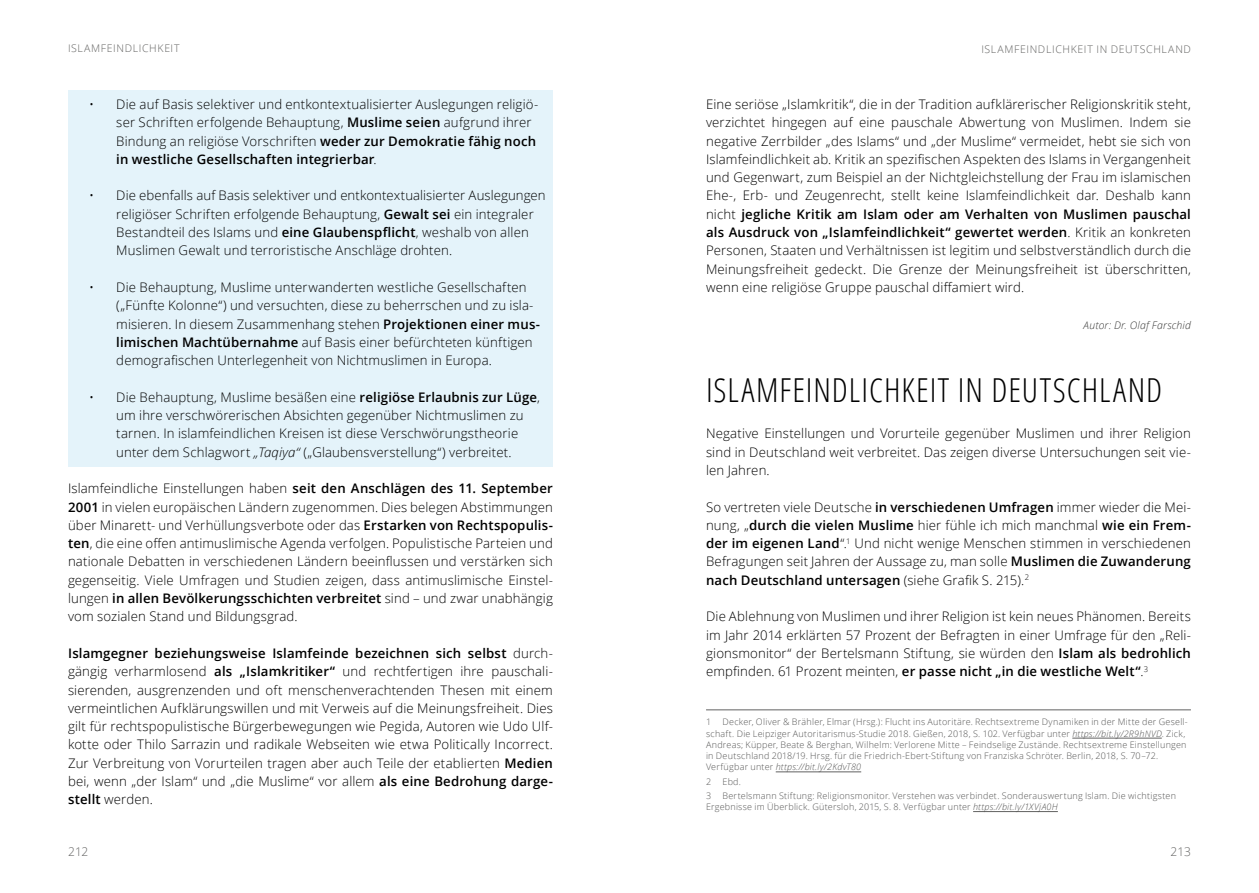
<style>
.page{position:relative;width:1259px;height:893px;background:#fff}
.page>*{position:absolute;margin:0;border:0;box-sizing:border-box;transform-origin:0 0}
.t1{font:300 condensed 33px "Open Sans";letter-spacing:.025em;color:#000}
.t2{font:300 13.2px/18.3px "Open Sans";letter-spacing:.01em;color:#000;text-align:justify}
.t3{font:300 12px "Open Sans";letter-spacing:-.01em;color:#626261}
.t4{font:300 10.5px "Open Sans";letter-spacing:.06em;color:#626261}
.t5{font:italic 300 10.5px "Open Sans";letter-spacing:.02em;color:#3a3a39}
.t6{font:300 9px/11.2px "Open Sans";letter-spacing:.025em;color:#565655}
.s1{font-weight:600}
.s2{font-style:italic}
</style>
<div class="page">
<div style="left:68px;top:91px;width:485px;height:376px;background:#e4f3fa"></div>
<hr style="left:706px;top:710px;width:485px;height:1px;background:#626261">
<hr style="left:1072px;top:738px;width:89px;height:1px;background:#626261">
<hr style="left:775px;top:772px;width:86px;height:1px;background:#626261">
<hr style="left:973px;top:811px;width:85px;height:1px;background:#626261">
<p class="t4" style="left:68px;top:41px;width:113px">ISLAMFEINDLICHKEIT</p>
<p class="t2" style="left:116px;top:95px;width:423px;text-align:left;text-indent:-27px">• Die auf Basis selektiver und entkontextualisierter Auslegungen religiö&shy;ser Schriften erfolgende Behauptung, <span class="s1">Muslime seien</span> aufgrund ihrer Bindung an religiöse Vorschriften <span class="s1">weder zur Demokratie fähig noch in westliche Gesellschaften integrierbar</span>.</p>
<p class="t2" style="left:116px;top:186px;width:431px;text-align:left;text-indent:-27px">• Die ebenfalls auf Basis selektiver und entkontextualisierter Auslegungen religiöser Schriften erfolgende Behauptung, <span class="s1">Gewalt sei</span> ein integraler Bestandteil des Islams und <span class="s1">eine Glaubenspflicht</span>, weshalb von allen Muslimen Gewalt und terroristische Anschläge drohten.</p>
<p class="t2" style="left:116px;top:278px;width:425px;text-align:left;text-indent:-27px">• Die Behauptung, Muslime unterwanderten westliche Gesellschaften („Fünfte Kolonne“) und versuchten, diese zu beherrschen und zu isla&shy;misieren. In diesem Zusammenhang stehen <span class="s1">Projektionen einer mus&shy;limischen Machtübernahme</span> auf Basis einer befürchteten künftigen demografischen Unterlegenheit von Nichtmuslimen in Europa.</p>
<p class="t2" style="left:116px;top:387px;width:425px;text-align:left;text-indent:-27px">• Die Behauptung, Muslime besäßen eine <span class="s1">religiöse Erlaubnis zur Lüge</span>, um ihre verschwörerischen Absichten gegenüber Nichtmuslimen zu tarnen. In islamfeindlichen Kreisen ist diese Verschwörungstheorie unter dem Schlagwort <span class="s2">„Taqiya“</span> („Glaubensverstellung“) verbreitet.</p>
<p class="t2" style="left:68px;top:479px;width:486px">Islamfeindliche Einstellungen haben <span class="s1">seit den Anschlägen des 11. September 2001</span> in vielen europäischen Ländern zugenommen. Dies belegen Abstimmungen über Minarett- und Verhüllungsverbote oder das <span class="s1">Erstarken von Rechtspopulis&shy;ten</span>, die eine offen antimuslimische Agenda verfolgen. Populistische Parteien und nationale Debatten in verschiedenen Ländern beeinflussen und verstärken sich gegenseitig. Viele Umfragen und Studien zeigen, dass antimuslimische Einstel&shy;lungen <span class="s1">in allen Bevölkerungsschichten verbreitet</span> sind – und zwar unabhängig vom sozialen Stand und Bildungsgrad.</p>
<p class="t2" style="left:68px;top:644px;width:486px"><span class="s1">Islamgegner beziehungsweise Islamfeinde bezeichnen sich selbst</span> durch&shy;gängig verharmlosend <span class="s1">als „Islamkritiker“</span> und rechtfertigen ihre pauschali&shy;sierenden, ausgrenzenden und oft menschenverachtenden Thesen mit einem vermeintlichen Aufklärungswillen und mit Verweis auf die Meinungsfreiheit. Dies gilt für rechtspopulistische Bürgerbewegungen wie Pegida, Autoren wie Udo Ulf&shy;kotte oder Thilo Sarrazin und radikale Webseiten wie etwa Politically Incorrect.<br>Zur Verbreitung von Vorurteilen tragen aber auch Teile der etablierten <span class="s1">Medien </span>bei, wenn „der Islam“ und „die Muslime“ vor allem <span class="s1">als eine Bedrohung darge&shy;stellt</span> werden.</p>
<p class="t4" style="left:981px;top:42px;width:8px">islamfeindlichkeit</p>
<p class="t4" style="left:1096px;top:42px;width:23px">in deutschland</p>
<p class="t2" style="left:706px;top:95px;width:486px">Eine seriöse „Islamkritik“, die in der Tradition aufklärerischer Religionskritik steht, verzichtet hingegen auf eine pauschale Abwertung von Muslimen. Indem sie negative Zerrbilder „des Islams“ und „der Muslime“ vermeidet, hebt sie sich von Islamfeindlichkeit ab. Kritik an spezifischen Aspekten des Islams in Vergangenheit und Gegenwart, zum Beispiel an der Nichtgleichstellung der Frau im islamischen Ehe-, Erb- und Zeugenrecht, stellt keine Islamfeindlichkeit dar. Deshalb kann nicht <span class="s1">jegliche Kritik am Islam oder am Verhalten von Muslimen pauschal als Ausdruck von „Islamfeindlichkeit“ gewertet werden</span>. Kritik an konkreten Personen, Staaten und Verhältnissen ist legitim und selbstverständlich durch die Meinungsfreiheit gedeckt. Die Grenze der Meinungsfreiheit ist überschritten, wenn eine religiöse Gruppe pauschal diffamiert wird.</p>
<p class="t5" style="left:1083px;top:317px;width:109px">Autor: Dr. Olaf Farschid</p>
<h1 class="t1" style="left:706px;top:367px;width:457px">ISLAMFEINDLICHKEIT IN DEUTSCHLAND</h1>
<p class="t2" style="left:706px;top:424px;width:486px">Negative Einstellungen und Vorurteile gegenüber Muslimen und ihrer Religion sind in Deutschland weit verbreitet. Das zeigen diverse Untersuchungen seit vie&shy;len Jahren.</p>
<p class="t2" style="left:706px;top:497px;width:486px">So vertreten viele Deutsche <span class="s1">in verschiedenen Umfragen</span> immer wieder die Mei&shy;nung, „<span class="s1">durch die vielen Muslime</span> hier fühle ich mich manchmal <span class="s1">wie ein Frem&shy;der im eigenen Land</span>“.<sup>1</sup> Und nicht wenige Menschen stimmen in verschiedenen Befragungen seit Jahren der Aussage zu, man solle <span class="s1">Muslimen die Zuwanderung nach Deutschland untersagen</span> (siehe Grafik S. 215).<sup>2</sup></p>
<p class="t2" style="left:706px;top:607px;width:486px">Die Ablehnung von Muslimen und ihrer Religion ist kein neues Phänomen. Bereits im Jahr 2014 erklärten 57 Prozent der Befragten in einer Umfrage für den „Reli&shy;gionsmonitor“ der Bertelsmann Stiftung, sie würden den <span class="s1">Islam als bedrohlich </span>empfinden. 61 Prozent meinten, <span class="s1">er passe nicht „in die westliche Welt“</span>.<sup>3</sup></p>
<p class="t6" style="left:706px;top:716px;width:7px">1</p>
<p class="t6" style="left:706px;top:716px;width:483px;text-indent:16px">Decker, Oliver &amp; Brähler, Elmar (Hrsg.): Flucht ins Autoritäre. Rechtsextreme Dynamiken in der Mitte der Gesell&shy;schaft. Die Leipziger Autoritarismus-Studie 2018. Gießen, 2018, S. 102. Verfügbar unter <span class="s2">https://bit.ly/2R9hNVD</span>. Zick, Andreas; Küpper, Beate &amp; Berghan, Wilhelm: Verlorene Mitte – Feindselige Zustände. Rechtsextreme Einstellungen in Deutschland 2018/19. Hrsg. für die Friedrich-Ebert-Stiftung von Franziska Schröter. Berlin, 2018, S. 70–72.<br>Verfügbar unter <span class="s2">https://bit.ly/2KdvT80</span></p>
<p class="t6" style="left:706px;top:775px;width:7px">2</p>
<p class="t6" style="left:722px;top:775px;width:20px">Ebd.</p>
<p class="t6" style="left:706px;top:790px;width:7px">3</p>
<p class="t6" style="left:706px;top:790px;width:471px;text-indent:16px">Bertelsmann Stiftung: Religionsmonitor. Verstehen was verbindet. Sonderauswertung Islam. Die wichtigsten<br>Ergebnisse im Überblick. Gütersloh, 2015, S. 8. Verfügbar unter <span class="s2">https://bit.ly/1XVjA0H</span></p>
<p class="t3" style="left:68px;top:844px;width:22px">212</p>
<p class="t3" style="left:1170px;top:844px;width:22px">213</p>
</div>
